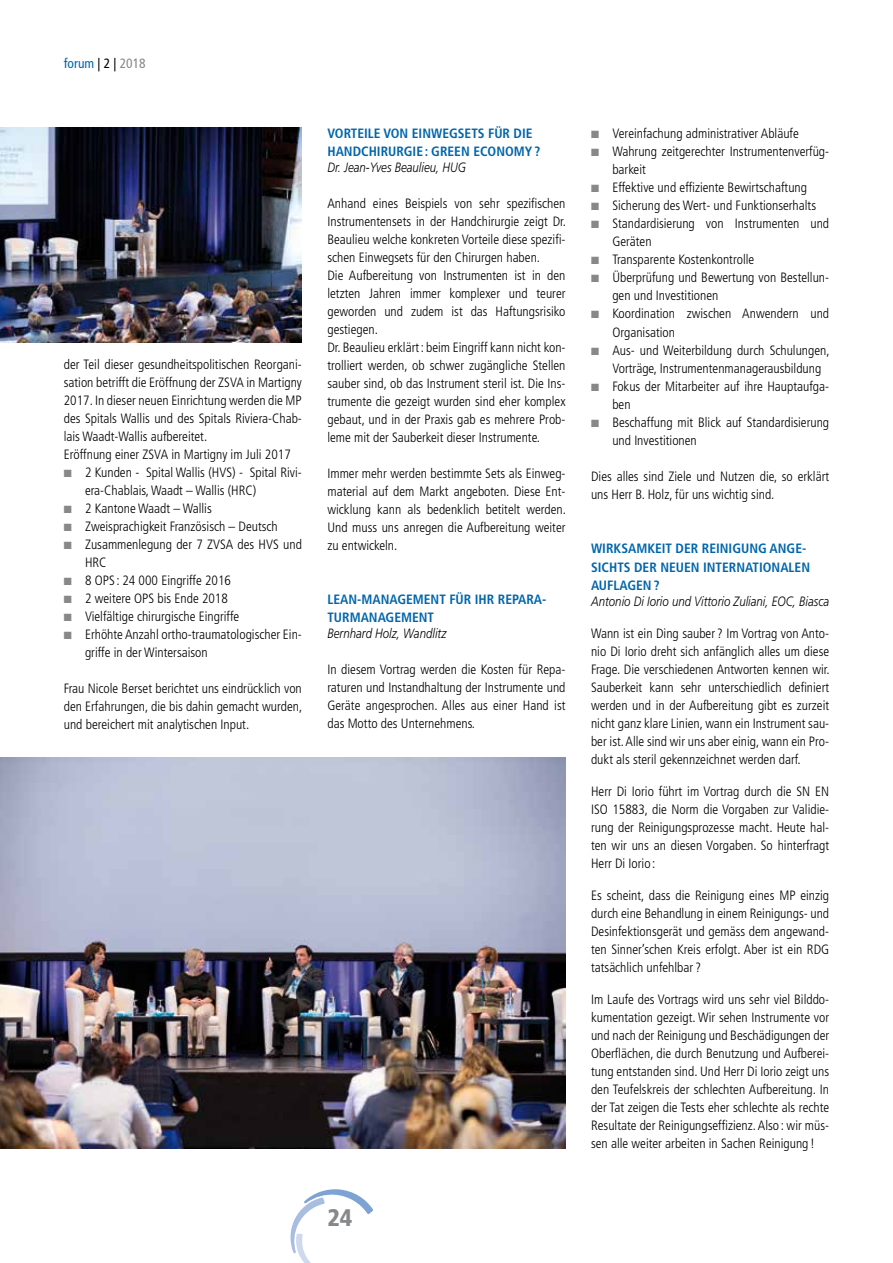
<style>
.page{position:relative;width:893px;height:1263px;background:#fff}
.page>*{position:absolute;margin:0;border:0;box-sizing:border-box;transform-origin:0 0}
.t1{font:900 condensed 24px "Frutiger";color:#87888a}
.t2{font:300 condensed 13.5px/18.1px "Frutiger";color:#000}
.t3{font:700 condensed 13.5px/18px "Frutiger";color:#0066ac}
.t4{font:italic 300 13.5px "Frutiger";color:#000;scale:.85 1}
.t5{font:condensed 13.5px "Frutiger";color:#0066ac}
.s1{color:#000}
.s2{color:#87888a}
</style>
<div class="page">
<svg style="left:290px;top:1189px;width:83px;height:74px"></svg>
<img style="left:0;top:128px;width:302px;height:215px">
<img style="left:0;top:757px;width:566px;height:391px">
<p class="t5" style="left:64px;top:56px;width:83px">forum <span class="s1">| 2 |</span> <span class="s2">2018</span></p>
<p class="t2" style="left:64px;top:355px;width:240px">der Teil dieser gesundheitspolitischen Reorgani&shy;sation betrifft die Eröffnung der ZSVA in Martigny 2017. In dieser neuen Einrichtung werden die MP des Spitals Wallis und des Spitals Riviera-Chab&shy;lais Waadt-Wallis aufbereitet.<br>Eröffnung einer ZSVA in Martigny im Juli 2017</p>
<p class="t2" style="left:85px;top:463px;width:218px;text-indent:-21px"><span class="s2">■</span> 2 Kunden - Spital Wallis (HVS) - Spital Rivi&shy;era-Chablais, Waadt – Wallis (HRC)</p>
<p class="t2" style="left:64px;top:499px;width:149px"><span class="s2">■</span> 2 Kantone Waadt – Wallis</p>
<p class="t2" style="left:64px;top:517px;width:216px"><span class="s2">■</span> Zweisprachigkeit Französisch – Deutsch</p>
<p class="t2" style="left:85px;top:535px;width:218px;text-indent:-21px"><span class="s2">■</span> Zusammenlegung der 7 ZVSA des HVS und<br>HRC</p>
<p class="t2" style="left:64px;top:571px;width:169px"><span class="s2">■</span> 8 OPS : 24 000 Eingriffe 2016</p>
<p class="t2" style="left:64px;top:589px;width:166px"><span class="s2">■</span> 2 weitere OPS bis Ende 2018</p>
<p class="t2" style="left:64px;top:607px;width:177px"><span class="s2">■</span> Vielfältige chirurgische Eingriffe</p>
<p class="t2" style="left:85px;top:625px;width:218px;text-indent:-21px"><span class="s2">■</span> Erhöhte Anzahl ortho-traumatologischer Ein&shy;griffe in der Wintersaison</p>
<p class="t2" style="left:64px;top:679px;width:240px;text-align:justify">Frau Nicole Berset berichtet uns eindrücklich von den Erfahrungen, die bis dahin gemacht wurden, und bereichert mit analytischen Input.</p>
<p class="t3" style="left:327px;top:124px;width:214px">VORTEILE VON EINWEGSETS FÜR DIE<br>HANDCHIRURGIE : GREEN ECONOMY?</p>
<p class="t4" style="left:327px;top:160px;width:165px">Dr. Jean-Yves Beaulieu, HUG</p>
<p class="t2" style="left:327px;top:194px;width:240px">Anhand eines Beispiels von sehr spezifischen Instrumentensets in der Handchirurgie zeigt Dr.<br>Beaulieu welche konkreten Vorteile diese spezifi&shy;schen Einwegsets für den Chirurgen haben.<br>Die Aufbereitung von Instrumenten ist in den letzten Jahren immer komplexer und teurer geworden und zudem ist das Haftungsrisiko gestiegen.<br>Dr. Beaulieu erklärt: beim Eingriff kann nicht kon&shy;trolliert werden, ob schwer zugängliche Stellen sauber sind, ob das Instrument steril ist. Die Ins&shy;trumente die gezeigt wurden sind eher komplex gebaut, und in der Praxis gab es mehrere Prob&shy;leme mit der Sauberkeit dieser Instrumente.</p>
<p class="t2" style="left:327px;top:464px;width:240px;text-align:justify">Immer mehr werden bestimmte Sets als Einweg&shy;material auf dem Markt angeboten. Diese Ent&shy;wicklung kann als bedenklich betitelt werden.<br>Und muss uns anregen die Aufbereitung weiter zu entwickeln.</p>
<p class="t3" style="left:327px;top:590px;width:220px">LEAN-MANAGEMENT FÜR IHR REPARA-<br>TURMANAGEMENT</p>
<p class="t4" style="left:327px;top:626px;width:142px">Bernhard Holz, Wandlitz</p>
<p class="t2" style="left:327px;top:661px;width:240px;text-align:justify">In diesem Vortrag werden die Kosten für Repa&shy;raturen und Instandhaltung der Instrumente und Geräte angesprochen. Alles aus einer Hand ist das Motto des Unternehmens.</p>
<h1 class="t1" style="left:327px;top:1203px;width:26px">24</h1>
<p class="t2" style="left:591px;top:124px;width:209px"><span class="s2">■</span> Vereinfachung administrativer Abläufe</p>
<p class="t2" style="left:612px;top:142px;width:218px;text-indent:-21px"><span class="s2">■</span> Wahrung zeitgerechter Instrumentenverfüg&shy;barkeit</p>
<p class="t2" style="left:591px;top:178px;width:217px"><span class="s2">■</span> Effektive und effiziente Bewirtschaftung</p>
<p class="t2" style="left:591px;top:196px;width:227px"><span class="s2">■</span> Sicherung des Wert- und Funktionserhalts</p>
<p class="t2" style="left:612px;top:214px;width:218px;text-indent:-21px"><span class="s2">■</span> Standardisierung von Instrumenten und<br>Geräten</p>
<p class="t2" style="left:591px;top:251px;width:165px"><span class="s2">■</span> Transparente Kostenkontrolle</p>
<p class="t2" style="left:612px;top:269px;width:218px;text-indent:-21px"><span class="s2">■</span> Überprüfung und Bewertung von Bestellun&shy;gen und Investitionen</p>
<p class="t2" style="left:612px;top:305px;width:218px;text-indent:-21px"><span class="s2">■</span> Koordination zwischen Anwendern und<br>Organisation</p>
<p class="t2" style="left:612px;top:341px;width:219px;text-indent:-21px"><span class="s2">■</span> Aus- und Weiterbildung durch Schulungen,<br>Vorträge, Instrumentenmanagerausbildung</p>
<p class="t2" style="left:612px;top:377px;width:218px;text-indent:-21px"><span class="s2">■</span> Fokus der Mitarbeiter auf ihre Hauptaufga&shy;ben</p>
<p class="t2" style="left:612px;top:413px;width:218px;text-indent:-21px"><span class="s2">■</span> Beschaffung mit Blick auf Standardisierung und Investitionen</p>
<p class="t2" style="left:591px;top:468px;width:240px">Dies alles sind Ziele und Nutzen die, so erklärt uns Herr B. Holz, für uns wichtig sind.</p>
<p class="t3" style="left:591px;top:540px;width:221px">WIRKSAMKEIT DER REINIGUNG ANGE-<br>SICHTS DER NEUEN INTERNATIONALEN<br>AUFLAGEN?</p>
<p class="t4" style="left:591px;top:593px;width:282px">Antonio Di Iorio und Vittorio Zuliani, EOC, Biasca</p>
<p class="t2" style="left:591px;top:624px;width:240px;text-align:justify">Wann ist ein Ding sauber ? Im Vortrag von Anto&shy;nio Di Iorio dreht sich anfänglich alles um diese Frage. Die verschiedenen Antworten kennen wir.<br>Sauberkeit kann sehr unterschiedlich definiert werden und in der Aufbereitung gibt es zurzeit nicht ganz klare Linien, wann ein Instrument sau&shy;ber ist. Alle sind wir uns aber einig, wann ein Pro&shy;dukt als steril gekennzeichnet werden darf.</p>
<p class="t2" style="left:591px;top:782px;width:240px;text-align:justify">Herr Di Iorio führt im Vortrag durch die SN EN ISO 15883, die Norm die Vorgaben zur Validie&shy;rung der Reinigungsprozesse macht. Heute hal&shy;ten wir uns an diesen Vorgaben. So hinterfragt Herr Di Iorio :</p>
<p class="t2" style="left:591px;top:886px;width:240px;text-align:justify">Es scheint, dass die Reinigung eines MP einzig durch eine Behandlung in einem Reinigungs- und Desinfektionsgerät und gemäss dem angewand&shy;ten Sinner’schen Kreis erfolgt. Aber ist ein RDG tatsächlich unfehlbar ?</p>
<p class="t2" style="left:591px;top:990px;width:240px;text-align:justify">Im Laufe des Vortrags wird uns sehr viel Bilddo&shy;kumentation gezeigt. Wir sehen Instrumente vor und nach der Reinigung und Beschädigungen der Oberflächen, die durch Benutzung und Aufberei&shy;tung entstanden sind. Und Herr Di Iorio zeigt uns den Teufelskreis der schlechten Aufbereitung. In der Tat zeigen die Tests eher schlechte als rechte Resultate der Reinigungseffizienz. Also : wir müs&shy;sen alle weiter arbeiten in Sachen Reinigung !</p>
</div>
